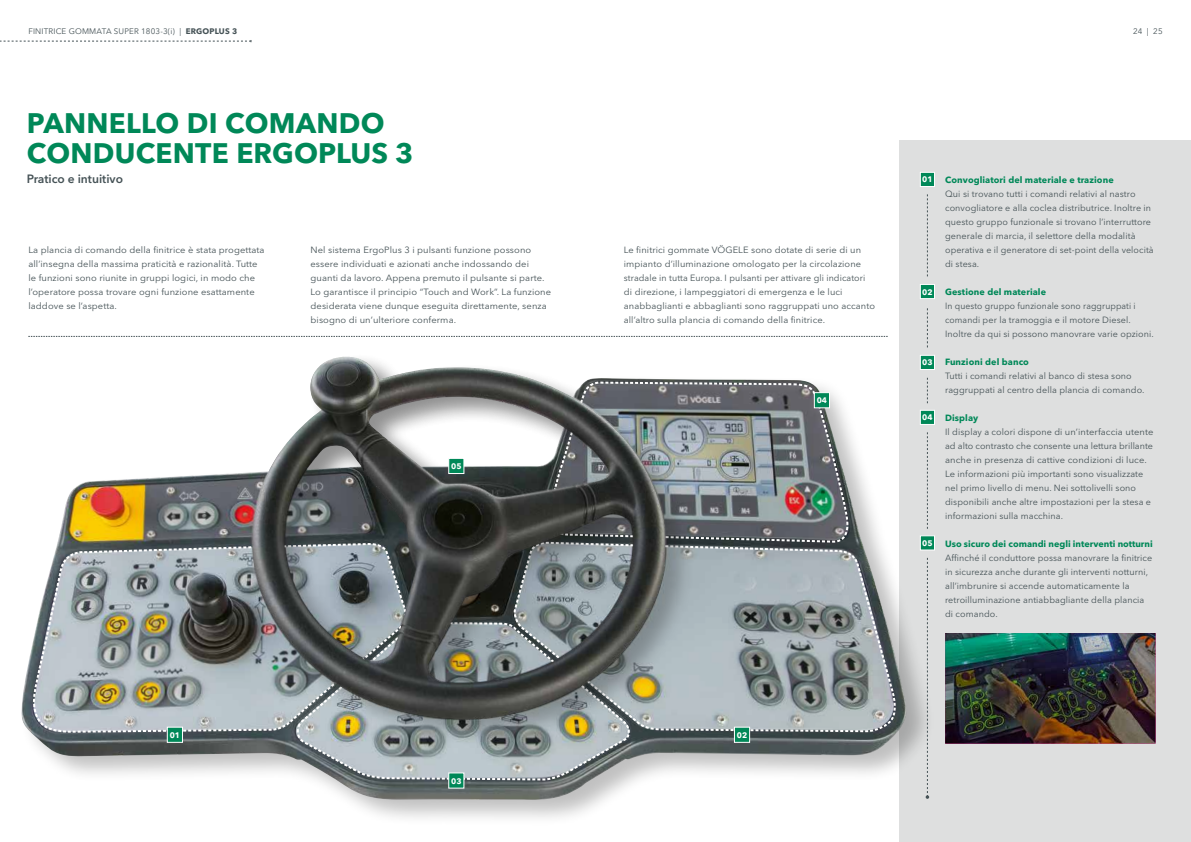
<style>
.page{position:relative;width:1191px;height:842px;background:#fff}
.page>*{position:absolute;margin:0;border:0;box-sizing:border-box;transform-origin:0 0}
.t1{font:700 28px/30px "Avenir Next LT Pro";letter-spacing:.01em;color:#008858}
.t2{font:600 12px "Avenir Next LT Pro";color:#455256}
.t3{font:9px/14px "Avenir Next LT Pro";letter-spacing:.01em;color:#455256}
.t4{font:9px/14px "Avenir Next LT Pro";letter-spacing:.01em;color:#455256;scale:1.04 1}
.t5{font:9px/14px "Avenir Next LT Pro";letter-spacing:.01em;color:#455256;scale:.96 1}
.t6{font:700 9px "Avenir Next LT Pro";letter-spacing:.01em;color:#008858}
.t7{font:8px "Avenir Next LT Pro";letter-spacing:.02em;color:#455256}
.t8{font:700 8px "Avenir Next LT Pro";color:#fff}
.s1{font-weight:700}
</style>
<div class="page">
<div style="left:899px;top:141px;width:292px;height:701px;background:#dedfdf"></div>
<div style="left:20px;top:353px;width:915px;height:474px;background:#000;opacity:.25"></div>
<img style="left:20px;top:357px;width:887px;height:444px">
<img style="left:242px;top:357px;width:423px;height:23px">
<svg style="left:28px;top:336px;width:859px;height:1px"></svg>
<svg style="left:32px;top:380px;width:864px;height:409px"></svg>
<div style="left:919px;top:172px;width:16px;height:15px;background:#008858;border:1px solid #fff"></div>
<div style="left:919px;top:284px;width:16px;height:15px;background:#008858;border:1px solid #fff"></div>
<div style="left:919px;top:355px;width:16px;height:15px;background:#008858;border:1px solid #fff"></div>
<div style="left:919px;top:410px;width:16px;height:15px;background:#008858;border:1px solid #fff"></div>
<div style="left:919px;top:535px;width:16px;height:15px;background:#008858;border:1px solid #fff"></div>
<svg style="left:927px;top:194px;width:1px;height:82px"></svg>
<svg style="left:927px;top:308px;width:1px;height:39px"></svg>
<svg style="left:927px;top:378px;width:1px;height:25px"></svg>
<svg style="left:927px;top:432px;width:1px;height:97px"></svg>
<svg style="left:925px;top:558px;width:4px;height:241px"></svg>
<img style="left:945px;top:633px;width:210px;height:111px">
<svg style="left:0;top:40px;width:252px;height:2px"></svg>
<p class="t7" style="left:28px;top:27px;width:210px">FINITRICE GOMMATA SUPER 1803-3(i) | <span class="s1">ERGOPLUS 3</span></p>
<p class="t7" style="left:1133px;top:27px;width:31px">24 | 25</p>
<h1 class="t1" style="left:27px;top:108px;width:388px">PANNELLO DI COMANDO<br>CONDUCENTE ERGOPLUS 3</h1>
<h2 class="t2" style="left:27px;top:172px;width:98px">Pratico e intuitivo</h2>
<p class="t4" style="left:28px;top:243px;width:229px">La plancia di comando della finitrice è stata progettata all’insegna della massima praticità e razionalità. Tutte le funzioni sono riunite in gruppi logici, in modo che l’operatore possa trovare ogni funzione esattamente laddove se l’aspetta.</p>
<p class="t4" style="left:310px;top:243px;width:233px">Nel sistema ErgoPlus 3 i pulsanti funzione possono essere individuati e azionati anche indossando dei guanti da lavoro. Appena premuto il pulsante si parte.<br>Lo garantisce il principio “Touch and Work”. La funzione desiderata viene dunque eseguita direttamente, senza bisogno di un’ulteriore conferma.</p>
<p class="t8" style="left:451px;top:461px;width:12px">05</p>
<p class="t3" style="left:624px;top:243px;width:253px">Le finitrici gommate VÖGELE sono dotate di serie di un impianto d’illuminazione omologato per la circolazione stradale in tutta Europa. I pulsanti per attivare gli indicatori di direzione, i lampeggiatori di emergenza e le luci anabbaglianti e abbaglianti sono raggruppati uno accanto all’altro sulla plancia di comando della finitrice.</p>
<p class="t8" style="left:816px;top:396px;width:12px">04</p>
<p class="t8" style="left:170px;top:730px;width:12px">01</p>
<p class="t8" style="left:737px;top:730px;width:12px">02</p>
<p class="t8" style="left:451px;top:776px;width:12px">03</p>
<p class="t8" style="left:922px;top:175px;width:12px">01</p>
<p class="t6" style="left:945px;top:174px;width:170px">Convogliatori del materiale e trazione</p>
<p class="t3" style="left:945px;top:187px;width:210px">Qui si trovano tutti i comandi relativi al nastro convogliatore e alla coclea distributrice. Inoltre in questo gruppo funzionale si trovano l’interruttore generale di marcia, il selettore della modalità operativa e il generatore di set-point della velocità di stesa.</p>
<p class="t8" style="left:922px;top:287px;width:12px">02</p>
<p class="t6" style="left:945px;top:286px;width:102px">Gestione del materiale</p>
<p class="t5" style="left:945px;top:299px;width:219px">In questo gruppo funzionale sono raggruppati i comandi per la tramoggia e il motore Diesel.<br>Inoltre da qui si possono manovrare varie opzioni.</p>
<p class="t8" style="left:922px;top:358px;width:12px">03</p>
<p class="t6" style="left:945px;top:356px;width:85px">Funzioni del banco</p>
<p class="t3" style="left:945px;top:369px;width:201px">Tutti i comandi relativi al banco di stesa sono raggruppati al centro della plancia di comando.</p>
<p class="t8" style="left:922px;top:413px;width:12px">04</p>
<p class="t6" style="left:945px;top:412px;width:35px">Display</p>
<p class="t3" style="left:945px;top:425px;width:210px">Il display a colori dispone di un’interfaccia utente ad alto contrasto che consente una lettura brillante anche in presenza di cattive condizioni di luce.<br>Le informazioni più importanti sono visualizzate nel primo livello di menu. Nei sottolivelli sono disponibili anche altre impostazioni per la stesa e informazioni sulla macchina.</p>
<p class="t8" style="left:922px;top:538px;width:12px">05</p>
<p class="t6" style="left:945px;top:538px;width:209px">Uso sicuro dei comandi negli interventi notturni</p>
<p class="t3" style="left:945px;top:551px;width:209px">Affinché il conduttore possa manovrare la finitrice in sicurezza anche durante gli interventi notturni, all’imbrunire si accende automaticamente la retroilluminazione antiabbagliante della plancia di comando.</p>
</div>
